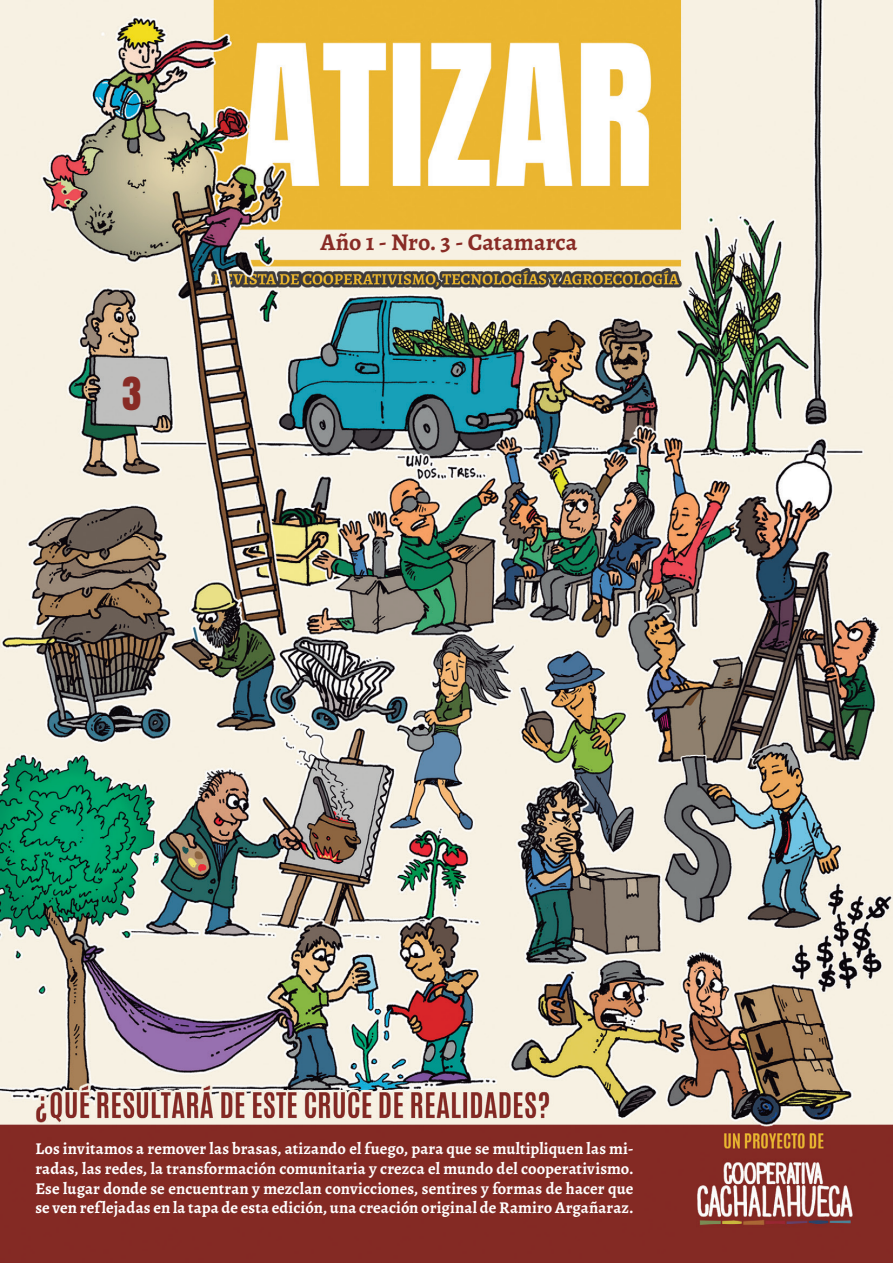
<style>
.page{position:relative;width:893px;height:1263px;background:#fff}
.page>*{position:absolute;margin:0;border:0;box-sizing:border-box;transform-origin:0 0}
.TITULOS{font:39px "Anton";color:#882b25}
.Contenido_destacado{font:700 24px "Alegreya";color:#882b25}
.Contenido_destacado-2{font:700 16.5px/19.8px "Alegreya";letter-spacing:.005em;color:#fff;text-align:justify}
</style>
<div class="page">
<img style="left:0;top:0;width:893px;height:1263px">
<p class="TITULOS" style="left:122px;top:374px;width:21px">3</p>
<p class="Contenido_destacado" style="left:321px;top:225px;width:258px">Año 1 - Nro. 3 - Catamarca</p>
<p class="Contenido_destacado-2" style="left:35px;top:1138px;width:600px">Los invitamos a remover las brasas, atizando el fuego, para que se multipliquen las mi&shy;radas, las redes, la transformación comunitaria y crezca el mundo del cooperativismo.<br>Ese lugar donde se encuentran y mezclan convicciones, sentires y formas de hacer que se ven reflejadas en la tapa de esta edición, una creación original de Ramiro Argañaraz.</p>
</div>
